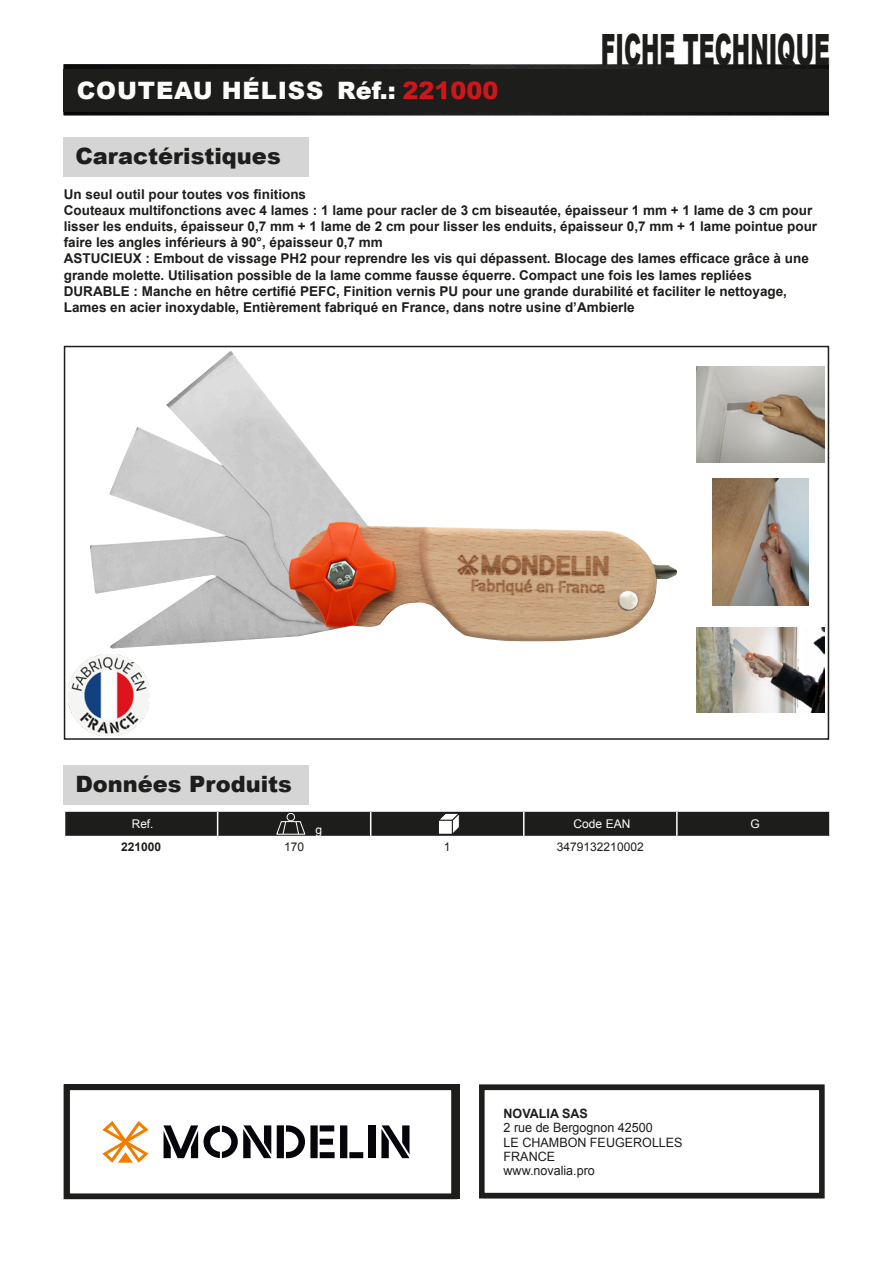
<style>
.page{position:relative;width:893px;height:1263px;background:#fff}
.page>*{position:absolute;margin:0;border:0;box-sizing:border-box;transform-origin:0 0}
.t1{font:900 43.2px "Arial";color:#1d1d1b;scale:.51 1}
.t2{font:900 24px "Arial";letter-spacing:.035em;color:#fcfcfc}
.t3{font:900 22.5px "Arial";color:#1d1d1b}
.t4{font:700 13.5px/16.2px "Arial";color:#1d1d1b}
.t5{font:12.9px/14.2px "Arial";color:#1d1d1b}
.t6{font:700 12.9px "Arial";color:#1d1d1b}
.t7{font:12px "Arial";color:#1d1d1b}
.t8{font:12px "Arial";color:#fff}
.t9{font:700 12px "Arial";color:#1d1d1b}
.s1{color:#cd171a}
</style>
<div class="page">
<img style="left:64px;top:64px;width:765px;height:51px">
<div style="left:64px;top:69px;width:765px;height:43px;background:#1d1d1b"></div>
<div style="left:479px;top:1084px;width:346px;height:114px;border:6px solid #1d1d1b"></div>
<div style="left:64px;top:137px;width:245px;height:40px;background:#d5d5d5"></div>
<div style="left:64px;top:346px;width:765px;height:394px;border:2px solid #1d1d1b"></div>
<div style="left:64px;top:765px;width:245px;height:39px;background:#d5d5d5"></div>
<svg style="left:64px;top:811px;width:766px;height:26px;background:#353533"></svg>
<img style="left:90px;top:351px;width:587px;height:297px">
<img style="left:697px;top:367px;width:127px;height:95px">
<img style="left:713px;top:478px;width:95px;height:128px">
<img style="left:697px;top:627px;width:127px;height:85px">
<img style="left:69px;top:655px;width:81px;height:81px">
<div style="left:64px;top:1084px;width:393px;height:115px;border:6px solid #1d1d1b"></div>
<svg style="left:277px;top:1125px;width:86px;height:33px"></svg>
<div style="left:369px;top:1125px;width:7px;height:33px;background:#06050b"></div>
<svg style="left:381px;top:1125px;width:28px;height:33px"></svg>
<svg style="left:102px;top:1121px;width:47px;height:42px"></svg>
<svg style="left:164px;top:1125px;width:107px;height:33px"></svg>
<h2 class="t2" style="left:77px;top:73px;width:423px">COUTEAU HÉLISS Réf.: <span class="s1">221000</span></h2>
<h1 class="t1" style="left:601px;top:18px;width:451px">FICHE TECHNIQUE</h1>
<h3 class="t3" style="left:75px;top:140px;width:207px">Caractéristiques</h3>
<p class="t4" style="left:64px;top:186px;width:755px">Un seul outil pour toutes vos finitions<br>Couteaux multifonctions avec 4 lames : 1 lame pour racler de 3 cm biseautée, épaisseur 1 mm + 1 lame de 3 cm pour lisser les enduits, épaisseur 0,7 mm + 1 lame de 2 cm pour lisser les enduits, épaisseur 0,7 mm + 1 lame pointue pour faire les angles inférieurs à 90°, épaisseur 0,7 mm<br>ASTUCIEUX : Embout de vissage PH2 pour reprendre les vis qui dépassent. Blocage des lames efficace grâce à une grande molette. Utilisation possible de la lame comme fausse équerre. Compact une fois les lames repliées DURABLE : Manche en hêtre certifié PEFC, Finition vernis PU pour une grande durabilité et faciliter le nettoyage, Lames en acier inoxydable, Entièrement fabriqué en France, dans notre usine d’Ambierle</p>
<h3 class="t3" style="left:75px;top:767px;width:218px">Données Produits</h3>
<p class="t8" style="left:132px;top:816px;width:23px">Ref.</p>
<p class="t8" style="left:315px;top:822px;width:8px">g</p>
<p class="t8" style="left:574px;top:816px;width:58px">Code EAN</p>
<p class="t8" style="left:750px;top:816px;width:11px">G</p>
<p class="t9" style="left:121px;top:839px;width:42px">221000</p>
<p class="t7" style="left:284px;top:839px;width:22px">170</p>
<p class="t7" style="left:444px;top:839px;width:8px">1</p>
<p class="t7" style="left:557px;top:839px;width:88px">3479132210002</p>
<p class="t6" style="left:504px;top:1105px;width:86px">NOVALIA SAS</p>
<p class="t5" style="left:504px;top:1121px;width:181px">2 rue de Bergognon 42500<br>LE CHAMBON FEUGEROLLES<br>FRANCE<br>www.novalia.pro</p>
</div>
